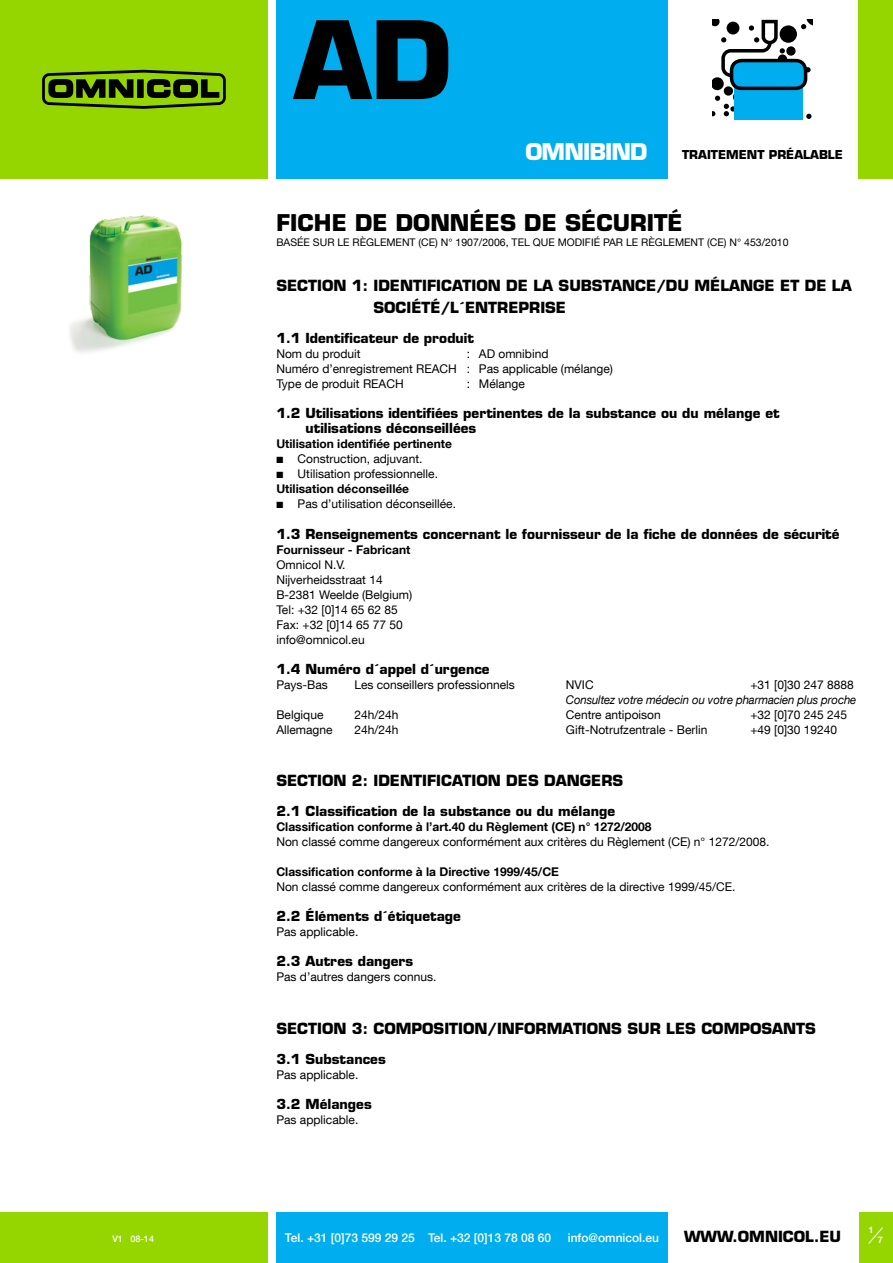
<style>
.page{position:relative;width:893px;height:1263px;background:#fff}
.page>*{position:absolute;margin:0;border:0;box-sizing:border-box;transform-origin:0 0}
.t1{font:700 105.15px "Eurostile";color:#000}
.t2{font:700 22.5px "Eurostile";color:#000}
.t3{font:700 22.5px "Eurostile";letter-spacing:-.04em;color:#fff}
.t4{font:700 15px/22.5px "Eurostile";color:#000}
.t5{font:700 13.5px/15px "Eurostile";color:#000}
.t6{font:12px/15px "Helvetica Neue LT Com";color:#000}
.t7{font:700 12px "Helvetica Neue LT Com";color:#000}
.t8{font:500 12px "Helvetica Neue LT Com";color:#fff}
.t9{font:italic 12px "Helvetica Neue LT Com";letter-spacing:-.01em;color:#000;scale:.95 1}
.t10{font:700 12px "Eurostile";color:#000}
.t11{font:10.5px "Helvetica Neue LT Com";color:#000}
.t12{font:500 9px "Helvetica Neue LT Com";color:#fff}
.t13{font:700 9px "Helvetica Neue LT Com";color:#fff}
.s1{font-weight:700}
</style>
<div class="page">
<div style="left:859px;top:1212px;width:34px;height:51px;background:#95d500"></div>
<div style="left:0;top:1212px;width:268px;height:51px;background:#95d500"></div>
<div style="left:858px;top:0;width:35px;height:179px;background:#95d500"></div>
<div style="left:0;top:0;width:268px;height:179px;background:#95d500"></div>
<div style="left:42px;top:73px;width:184px;height:32px;border:3px solid #000;border-radius:6px"></div>
<svg style="left:48px;top:79px;width:86px;height:19px"></svg>
<div style="left:138px;top:80px;width:5px;height:17px;background:#000"></div>
<div style="left:137px;top:79px;width:7px;height:19px;border:1px solid #000"></div>
<svg style="left:146px;top:79px;width:74px;height:19px"></svg>
<div style="left:276px;top:1212px;width:392px;height:51px;background:#00aeef"></div>
<svg style="left:868px;top:1227px;width:15px;height:17px"></svg>
<div style="left:276px;top:0;width:392px;height:179px;background:#00aeef"></div>
<svg style="left:713px;top:20px;width:99px;height:99px"></svg>
<img style="left:70px;top:215px;width:112px;height:138px">
<h1 class="t1" style="left:294px;top:-5px;width:160px">AD</h1>
<h2 class="t3" style="left:525px;top:138px;width:124px">OMNIBIND</h2>
<p class="t10" style="left:682px;top:147px;width:162px">TRAITEMENT PRÉALABLE</p>
<h2 class="t2" style="left:276px;top:209px;width:408px">FICHE DE DONNÉES DE SÉCURITÉ</h2>
<p class="t11" style="left:276px;top:236px;width:514px">BASÉE SUR LE RÈGLEMENT (CE) N° 1907/2006, TEL QUE MODIFIÉ PAR LE RÈGLEMENT (CE) N° 453/2010</p>
<p class="t4" style="left:373px;top:274px;width:480px;text-indent:-97px">SECTION 1: IDENTIFICATION DE LA SUBSTANCE/DU MÉLANGE ET DE LA<br>SOCIÉTÉ/L´ENTREPRISE</p>
<p class="t5" style="left:276px;top:331px;width:199px">1.1 Identificateur de produit</p>
<p class="t6" style="left:276px;top:346px;width:86px">Nom du produit</p>
<p class="t6" style="left:276px;top:346px;width:338px;text-indent:191px">: AD omnibind<br>Numéro d’enregistrement REACH : Pas applicable (mélange)<br>Type de produit REACH</p>
<p class="t6" style="left:467px;top:376px;width:60px">: Mélange</p>
<p class="t5" style="left:306px;top:406px;width:476px;text-indent:-29px">1.2 Utilisations identifiées pertinentes de la substance ou du mélange et utilisations déconseillées</p>
<p class="t7" style="left:276px;top:436px;width:177px">Utilisation identifiée pertinente</p>
<p class="t6" style="left:276px;top:451px;width:148px">■ Construction, adjuvant.</p>
<p class="t6" style="left:276px;top:466px;width:163px">■ Utilisation professionnelle.<br><span class="s1">Utilisation déconseillée</span></p>
<p class="t6" style="left:276px;top:496px;width:181px">■ Pas d’utilisation déconseillée.</p>
<p class="t5" style="left:276px;top:526px;width:565px">1.3 Renseignements concernant le fournisseur de la fiche de données de sécurité</p>
<p class="t7" style="left:276px;top:542px;width:135px">Fournisseur - Fabricant</p>
<p class="t6" style="left:276px;top:556px;width:137px">Omnicol N.V.<br>Nijverheidsstraat 14<br>B-2381 Weelde (Belgium)<br>Tel: +32 [0]14 65 62 85<br>Fax: +32 [0]14 65 77 50 info@omnicol.eu</p>
<p class="t5" style="left:276px;top:661px;width:215px">1.4 Numéro d´appel d´urgence</p>
<p class="t6" style="left:276px;top:676px;width:53px">Pays-Bas</p>
<p class="t6" style="left:354px;top:676px;width:162px">Les conseillers professionnels</p>
<p class="t6" style="left:566px;top:676px;width:29px">NVIC</p>
<p class="t6" style="left:750px;top:676px;width:105px">+31 [0]30 247 8888</p>
<p class="t9" style="left:566px;top:692px;width:307px">Consultez votre médecin ou votre pharmacien plus proche</p>
<p class="t6" style="left:276px;top:706px;width:49px">Belgique</p>
<p class="t6" style="left:354px;top:706px;width:46px">24h/24h</p>
<p class="t6" style="left:566px;top:706px;width:96px">Centre antipoison</p>
<p class="t6" style="left:750px;top:706px;width:98px">+32 [0]70 245 245</p>
<p class="t6" style="left:276px;top:721px;width:58px">Allemagne</p>
<p class="t6" style="left:354px;top:721px;width:46px">24h/24h</p>
<p class="t6" style="left:566px;top:721px;width:143px">Gift-Notrufzentrale - Berlin</p>
<p class="t6" style="left:750px;top:721px;width:88px">+49 [0]30 19240</p>
<p class="t4" style="left:276px;top:769px;width:348px">SECTION 2: IDENTIFICATION DES DANGERS</p>
<p class="t5" style="left:276px;top:803px;width:340px">2.1 Classification de la substance ou du mélange</p>
<p class="t7" style="left:276px;top:819px;width:377px">Classification conforme à l’art.40 du Règlement (CE) n° 1272/2008</p>
<p class="t6" style="left:276px;top:834px;width:494px">Non classé comme dangereux conformément aux critères du Règlement (CE) n° 1272/2008.</p>
<p class="t7" style="left:276px;top:864px;width:284px">Classification conforme à la Directive 1999/45/CE</p>
<p class="t6" style="left:276px;top:879px;width:460px">Non classé comme dangereux conformément aux critères de la directive 1999/45/CE.</p>
<p class="t5" style="left:276px;top:908px;width:186px">2.2 Éléments d´étiquetage</p>
<p class="t6" style="left:276px;top:924px;width:84px">Pas applicable.</p>
<p class="t5" style="left:276px;top:953px;width:138px">2.3 Autres dangers</p>
<p class="t6" style="left:276px;top:969px;width:162px">Pas d’autres dangers connus.</p>
<p class="t4" style="left:276px;top:1017px;width:541px">SECTION 3: COMPOSITION/INFORMATIONS SUR LES COMPOSANTS</p>
<p class="t5" style="left:276px;top:1051px;width:111px">3.1 Substances</p>
<p class="t6" style="left:276px;top:1066px;width:84px">Pas applicable.</p>
<p class="t5" style="left:276px;top:1096px;width:97px">3.2 Mélanges</p>
<p class="t6" style="left:276px;top:1111px;width:84px">Pas applicable.</p>
<p class="t12" style="left:112px;top:1233px;width:43px">V1 08-14</p>
<p class="t8" style="left:285px;top:1230px;width:268px">Tel. +31 [0]73 599 29 25 Tel. +32 [0]13 78 08 60</p>
<p class="t8" style="left:568px;top:1230px;width:93px">info@omnicol.eu</p>
<p class="t4" style="left:684px;top:1225px;width:159px">WWW.OMNICOL.EU</p>
<p class="t13" style="left:868px;top:1224px;width:7px">1</p>
<p class="t13" style="left:878px;top:1234px;width:7px">7</p>
</div>
